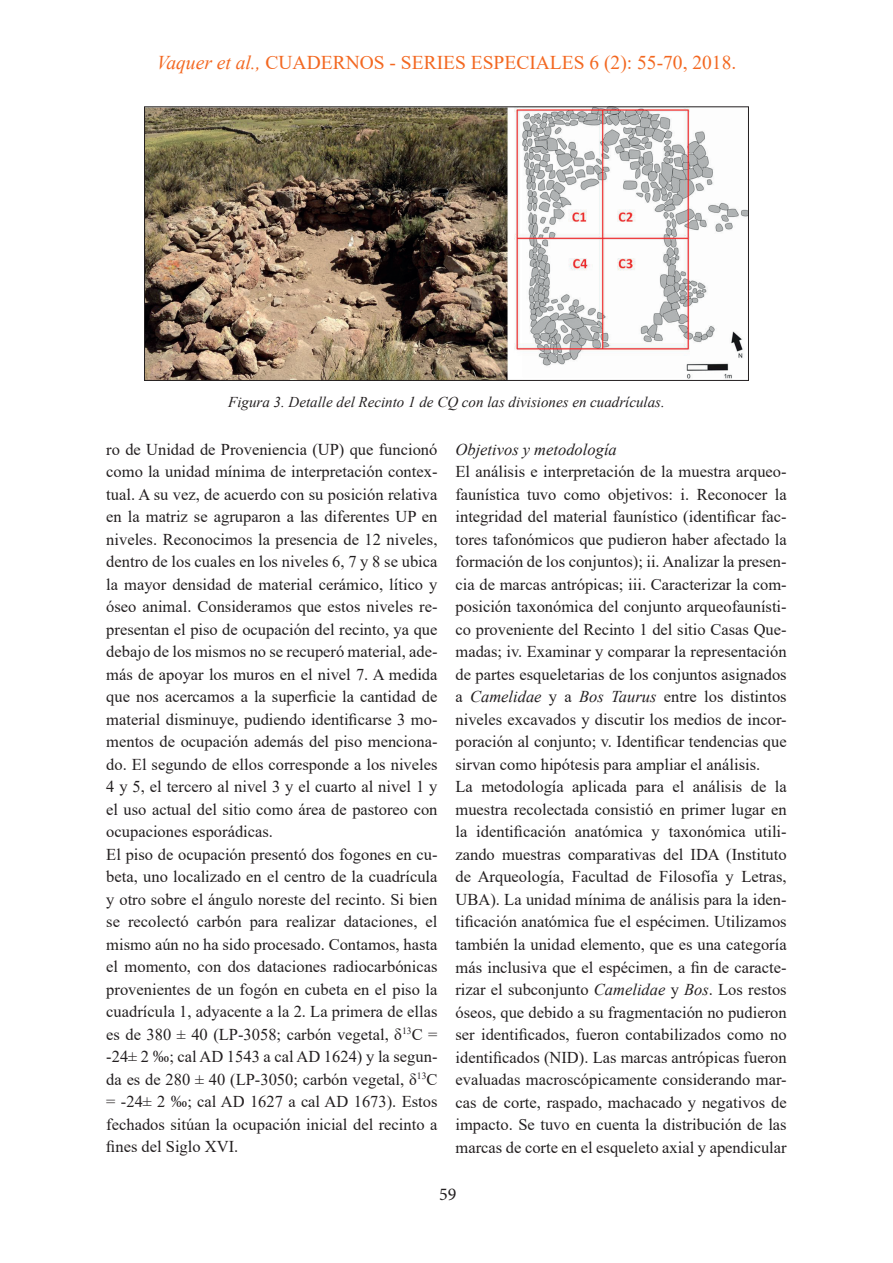
<style>
.page{position:relative;width:893px;height:1263px;background:#fff}
.page>*{position:absolute;margin:0;border:0;box-sizing:border-box;transform-origin:0 0}
.t1{font:19.5px "Times New Roman";color:#f36821}
.t2{font:18px "Minion Pro";color:#231f20}
.t3{font:16.5px/22.5px "Times New Roman";color:#231f20}
.t4{font:italic 16.5px "Times New Roman";color:#231f20}
.t5{font:italic 15px "Times New Roman";color:#231f20}
.s1{font-style:italic}
</style>
<div class="page">
<img style="left:146px;top:108px;width:601px;height:271px">
<div style="left:144px;top:106px;width:605px;height:275px;border:1px solid #231f20"></div>
<p class="t1" style="left:157px;top:49px;width:581px"><span class="s1">Vaquer et al.,</span> CUADERNOS - SERIES ESPECIALES 6 (2): 55-70, 2018.</p>
<p class="t5" style="left:228px;top:392px;width:438px">Figura 3. Detalle del Recinto 1 de CQ con las divisiones en cuadrículas.</p>
<p class="t3" style="left:106px;top:437px;width:333px">ro de Unidad de Proveniencia (UP) que funcionó como la unidad mínima de interpretación contex&shy;tual. A su vez, de acuerdo con su posición relativa en la matriz se agruparon a las diferentes UP en niveles. Reconocimos la presencia de 12 niveles, dentro de los cuales en los niveles 6, 7 y 8 se ubica la mayor densidad de material cerámico, lítico y óseo animal. Consideramos que estos niveles re&shy;presentan el piso de ocupación del recinto, ya que debajo de los mismos no se recuperó material, ade&shy;más de apoyar los muros en el nivel 7. A medida que nos acercamos a la superficie la cantidad de material disminuye, pudiendo identificarse 3 mo&shy;mentos de ocupación además del piso menciona&shy;do. El segundo de ellos corresponde a los niveles 4 y 5, el tercero al nivel 3 y el cuarto al nivel 1 y el uso actual del sitio como área de pastoreo con ocupaciones esporádicas.<br>El piso de ocupación presentó dos fogones en cu&shy;beta, uno localizado en el centro de la cuadrícula y otro sobre el ángulo noreste del recinto. Si bien se recolectó carbón para realizar dataciones, el mismo aún no ha sido procesado. Contamos, hasta el momento, con dos dataciones radiocarbónicas provenientes de un fogón en cubeta en el piso la cuadrícula 1, adyacente a la 2. La primera de ellas es de 380 ± 40 (LP-3058; carbón vegetal, δ<sup>13</sup>C = -24± 2 ‰; cal AD 1543 a cal AD 1624) y la segun&shy;da es de 280 ± 40 (LP-3050; carbón vegetal, δ<sup>13</sup>C = -24± 2 ‰; cal AD 1627 a cal AD 1673). Estos fechados sitúan la ocupación inicial del recinto a fines del Siglo XVI.</p>
<p class="t4" style="left:455px;top:438px;width:163px">Objetivos y metodología</p>
<p class="t3" style="left:455px;top:460px;width:333px">El análisis e interpretación de la muestra arqueo&shy;faunística tuvo como objetivos: i. Reconocer la integridad del material faunístico (identificar fac&shy;tores tafonómicos que pudieron haber afectado la formación de los conjuntos); ii. Analizar la presen&shy;cia de marcas antrópicas; iii. Caracterizar la com&shy;posición taxonómica del conjunto arqueofaunísti&shy;co proveniente del Recinto 1 del sitio Casas Que&shy;madas; iv. Examinar y comparar la representación de partes esqueletarias de los conjuntos asignados a <span class="s1">Camelidae</span> y a <span class="s1">Bos Taurus</span> entre los distintos niveles excavados y discutir los medios de incor&shy;poración al conjunto; v. Identificar tendencias que sirvan como hipótesis para ampliar el análisis.<br>La metodología aplicada para el análisis de la muestra recolectada consistió en primer lugar en la identificación anatómica y taxonómica utili&shy;zando muestras comparativas del IDA (Instituto de Arqueología, Facultad de Filosofía y Letras, UBA). La unidad mínima de análisis para la iden&shy;tificación anatómica fue el espécimen. Utilizamos también la unidad elemento, que es una categoría más inclusiva que el espécimen, a fin de caracte&shy;rizar el subconjunto <span class="s1">Camelidae</span> y <span class="s1">Bos</span>. Los restos óseos, que debido a su fragmentación no pudieron ser identificados, fueron contabilizados como no identificados (NID). Las marcas antrópicas fueron evaluadas macroscópicamente considerando mar&shy;cas de corte, raspado, machacado y negativos de impacto. Se tuvo en cuenta la distribución de las marcas de corte en el esqueleto axial y apendicular</p>
<p class="t2" style="left:439px;top:1182px;width:19px">59</p>
</div>
